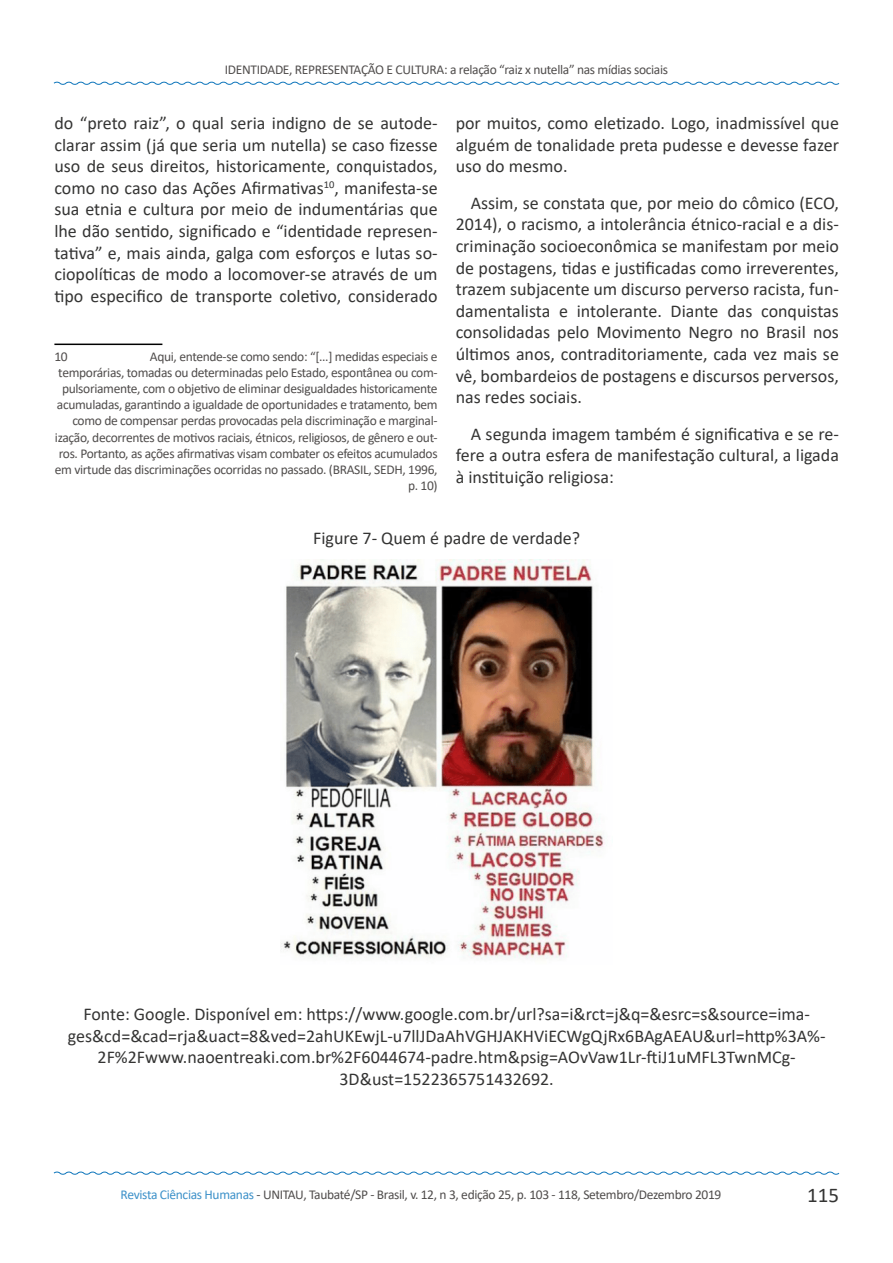
<style>
.page{position:relative;width:893px;height:1263px;background:#fff}
.page>*{position:absolute;margin:0;border:0;box-sizing:border-box;transform-origin:0 0}
.t1{font:21px "Calibri";color:#343433}
.t2{font:18px/21.6px "Calibri";color:#343433;text-align:justify}
.t3{font:13.5px/16.2px "Calibri";letter-spacing:-.025em;color:#504d4c;text-align:right}
.s1{color:#3d91c9}
</style>
<div class="page">
<svg style="left:53px;top:81px;width:787px;height:4px"></svg>
<svg style="left:53px;top:1171px;width:787px;height:4px"></svg>
<hr style="left:54px;top:344px;width:108px;height:1px;background:#000">
<img style="left:281px;top:559px;width:324px;height:400px">
<p class="t3" style="left:225px;top:61px;width:445px">IDENTIDADE, REPRESENTAÇÃO E CULTURA: a relação “raiz x nutella” nas mídias sociais</p>
<p class="t2" style="left:54px;top:112px;width:385px">do “preto raiz”, o qual seria indigno de se autode&shy;clarar assim (já que seria um nutella) se caso fizesse uso de seus direitos, historicamente, conquistados, como no caso das Ações Afirmativas<sup>10</sup>, manifesta-se sua etnia e cultura por meio de indumentárias que lhe dão sentido, significado e “identidade represen&shy;tativa” e, mais ainda, galga com esforços e lutas so&shy;ciopolíticas de modo a locomover-se através de um tipo especifico de transporte coletivo, considerado</p>
<p class="t3" style="left:55px;top:348px;width:384px">Aqui, entende-se como sendo: “[...] medidas especiais e<br>temporárias, tomadas ou determinadas pelo Estado, espontânea ou com&shy;pulsoriamente, com o objetivo de eliminar desigualdades historicamente acumuladas, garantindo a igualdade de oportunidades e tratamento, bem como de compensar perdas provocadas pela discriminação e marginal&shy;ização, decorrentes de motivos raciais, étnicos, religiosos, de gênero e out&shy;ros. Portanto, as ações afirmativas visam combater os efeitos acumulados em virtude das discriminações ocorridas no passado. (BRASIL, SEDH, 1996, p. 10)</p>
<p class="t3" style="left:54px;top:348px;width:15px">10</p>
<p class="t2" style="left:456px;top:112px;width:385px">por muitos, como eletizado. Logo, inadmissível que alguém de tonalidade preta pudesse e devesse fazer uso do mesmo.</p>
<p class="t2" style="left:456px;top:191px;width:385px;text-indent:15px">Assim, se constata que, por meio do cômico (ECO, 2014), o racismo, a intolerância étnico-racial e a dis&shy;criminação socioeconômica se manifestam por meio de postagens, tidas e justificadas como irreverentes, trazem subjacente um discurso perverso racista, fun&shy;damentalista e intolerante. Diante das conquistas consolidadas pelo Movimento Negro no Brasil nos últimos anos, contraditoriamente, cada vez mais se vê, bombardeios de postagens e discursos perversos, nas redes sociais.</p>
<p class="t2" style="left:456px;top:422px;width:385px;text-indent:15px">A segunda imagem também é significativa e se re&shy;fere a outra esfera de manifestação cultural, a ligada à instituição religiosa:</p>
<p class="t2" style="left:313px;top:526px;width:268px">Figure 7- Quem é padre de verdade?</p>
<p class="t2" style="left:68px;top:1003px;width:759px;text-align:center">Fonte: Google. Disponível em: https://www.google.com.br/url?sa=i&amp;rct=j&amp;q=&amp;esrc=s&amp;source=ima&shy;ges&amp;cd=&amp;cad=rja&amp;uact=8&amp;ved=2ahUKEwjL-u7llJDaAhVGHJAKHViECWgQjRx6BAgAEAU&amp;url=http%3A%- 2F%2Fwww.naoentreaki.com.br%2F6044674-padre.htm&amp;psig=AOvVaw1Lr-ftiJ1uMFL3TwnMCg-3D&amp;ust=1522365751432692.</p>
<p class="t3" style="left:121px;top:1186px;width:602px"><span class="s1">Revista Ciências Humanas</span> - UNITAU, Taubaté/SP - Brasil, v. 12, n 3, edição 25, p. 103 - 118, Setembro/Dezembro 2019</p>
<p class="t1" style="left:807px;top:1180px;width:33px">115</p>
</div>
